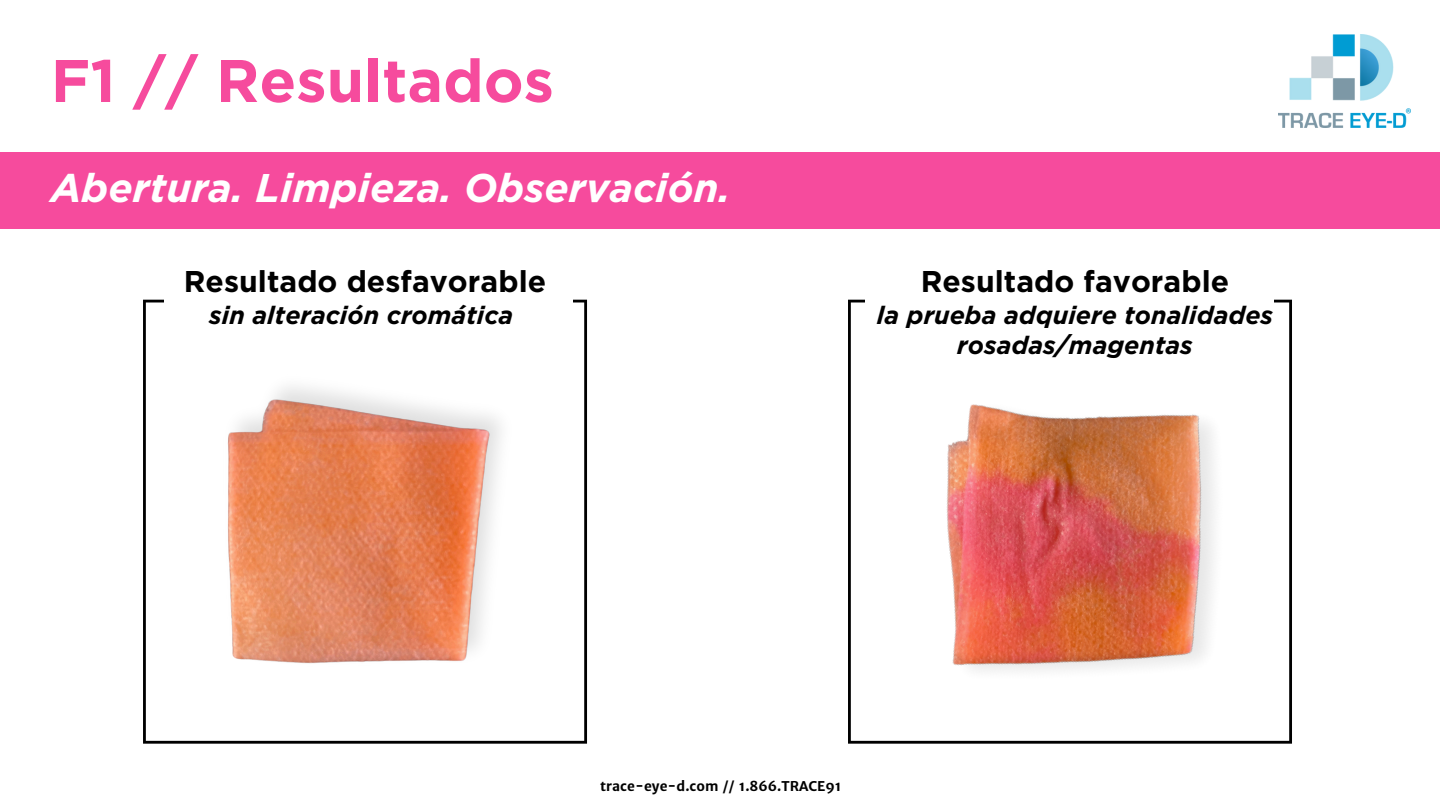
<style>
.page{position:relative;width:1440px;height:810px;background:#fff}
.page>*{position:absolute;margin:0;border:0;box-sizing:border-box;transform-origin:0 0}
.t1{font:700 60px "Gotham";color:#f64b9d}
.t2{font:italic 700 40px "Gotham";color:#fff}
.t3{font:700 30px "Gotham";color:#000}
.t4{font:italic 700 25px/30px "Gotham";color:#000;text-align:center}
.t5{font:700 13.5px "Merriweather Sans";color:#000}
</style>
<div class="page">
<img style="left:1278px;top:35px;width:132px;height:93px">
<div style="left:0;top:152px;width:1440px;height:76px;background:#f64b9d"></div>
<svg style="left:143px;top:300px;width:444px;height:444px"></svg>
<div style="left:164px;top:264px;width:408px;height:69px;background:#fff"></div>
<img style="left:143px;top:352px;width:391px;height:377px">
<img style="left:848px;top:299px;width:444px;height:445px">
<p class="t1" style="left:51px;top:44px;width:505px">F1 // Resultados</p>
<h3 class="t2" style="left:51px;top:164px;width:681px">Abertura. Limpieza. Observación.</h3>
<p class="t3" style="left:184px;top:263px;width:364px">Resultado desfavorable</p>
<p class="t4" style="left:209px;top:300px;width:305px">sin alteración cromática</p>
<h3 class="t3" style="left:921px;top:263px;width:310px">Resultado favorable</h3>
<h3 class="t4" style="left:877px;top:300px;width:398px">la prueba adquiere tonalidades rosadas/magentas</h3>
<p class="t5" style="left:600px;top:778px;width:243px">trace-eye-d.com // 1.866.TRACE91</p>
</div>
